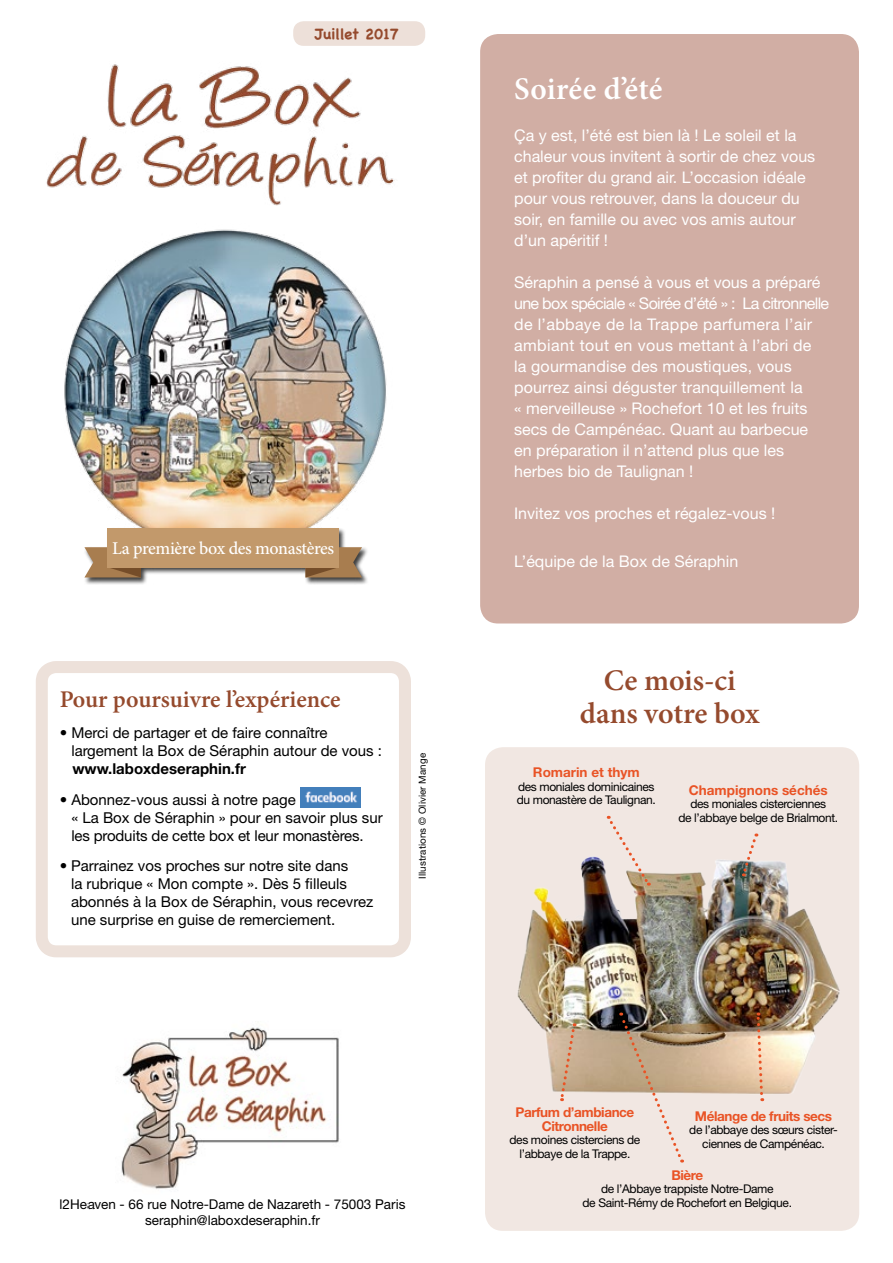
<style>
.page{position:relative;width:893px;height:1263px;background:#fff}
.page>*{position:absolute;margin:0;border:0;box-sizing:border-box;transform-origin:0 0}
.t1{font:600 31.5px "Minion Pro";letter-spacing:.01em;color:#fff}
.t2{font:600 30px/33px "Minion Pro";color:#954a2d;text-align:center}
.t3{font:600 24px "Minion Pro";color:#954a2d}
.t4{font:500 18px "Minion Pro";letter-spacing:-.02em;color:#fff}
.t5{font:16.05px/21px "Helvetica Neue LT Std";color:#fff}
.t6{font:15px/18px "Helvetica Neue LT Std";color:#000}
.t7{font:700 15px "Helvetica Neue LT Std";color:#000}
.t8{font:700 15px "Chalkboard";color:#954a2d}
.t9{font:13.5px/16.2px "Helvetica Neue LT Std";color:#000;text-align:center}
.t10{font:700 13.5px/13.5px "Helvetica Neue LT Std";letter-spacing:-.03em;color:#e95325;text-align:center}
.t11{font:700 13.5px "Helvetica Neue LT Std";color:#e95325}
.t12{font:12px/13.5px "Helvetica Neue LT Std";letter-spacing:-.03em;color:#000;text-align:center}
.t13{font:9.75px "Helvetica Neue LT Std";letter-spacing:.01em;color:#000}
</style>
<div class="page">
<div style="left:480px;top:34px;width:379px;height:589px;background:#d1aea4;border-radius:18px"></div>
<div style="left:485px;top:747px;width:374px;height:484px;background:#f1e7e2;border-radius:18px"></div>
<img style="left:517px;top:834px;width:323px;height:268px">
<svg style="left:740px;top:833px;width:18px;height:43px"></svg>
<svg style="left:559px;top:1023px;width:18px;height:78px"></svg>
<svg style="left:618px;top:1012px;width:65px;height:150px"></svg>
<svg style="left:607px;top:816px;width:44px;height:70px"></svg>
<svg style="left:755px;top:1012px;width:10px;height:89px"></svg>
<img style="left:121px;top:1027px;width:218px;height:162px">
<img style="left:64px;top:22px;width:361px;height:563px">
<img style="left:46px;top:54px;width:362px;height:171px">
<div style="left:84px;top:527px;width:285px;height:57px;background:#000;opacity:.75"></div>
<svg style="left:305px;top:547px;width:57px;height:30px"></svg>
<svg style="left:84px;top:547px;width:57px;height:30px"></svg>
<div style="left:108px;top:528px;width:231px;height:39px;background:#c2996b"></div>
<div style="left:293px;top:21px;width:132px;height:25px;background:#ede0d9;border-radius:10px"></div>
<div style="left:36px;top:661px;width:375px;height:296px;border:12px solid #ede1da;border-radius:15px"></div>
<img style="left:300px;top:787px;width:60px;height:20px">
<p class="t8" style="left:315px;top:25px;width:85px">Juillet 2017</p>
<p class="t4" style="left:112px;top:536px;width:224px">La première box des monastères</p>
<h3 class="t3" style="left:60px;top:683px;width:282px">Pour poursuivre l’expérience</h3>
<p class="t6" style="left:71px;top:723px;width:312px;text-indent:-12px">• Merci de partager et de faire connaître largement la Box de Séraphin autour de vous :</p>
<p class="t7" style="left:72px;top:759px;width:175px">www.laboxdeseraphin.fr</p>
<p class="t6" style="left:71px;top:790px;width:313px;text-indent:-12px">• Abonnez-vous aussi à notre page<br>« La Box de Séraphin » pour en savoir plus sur les produits de cette box et leur monastères.</p>
<p class="t6" style="left:71px;top:857px;width:304px;text-indent:-11px">• Parrainez vos proches sur notre site dans<br>la rubrique « Mon compte ». Dès 5 filleuls abonnés à la Box de Séraphin, vous recevrez une surprise en guise de remerciement.</p>
<p class="t13" style="left:416px;top:879px;width:127px;rotate:-90deg">Illustrations © Olivier Mange</p>
<p class="t9" style="left:60px;top:1195px;width:347px">l2Heaven - 66 rue Notre-Dame de Nazareth - 75003 Paris seraphin@laboxdeseraphin.fr</p>
<h1 class="t1" style="left:514px;top:67px;width:150px">Soirée d’été</h1>
<p class="t5" style="left:514px;top:125px;width:303px">Ça y est, l’été est bien là ! Le soleil et la chaleur vous invitent à sortir de chez vous et profiter du grand air. L’occasion idéale pour vous retrouver, dans la douceur du soir, en famille ou avec vos amis autour d’un apéritif !</p>
<p class="t5" style="left:514px;top:272px;width:317px">Séraphin a pensé à vous et vous a préparé une box spéciale « Soirée d’été » : La citronnelle de l’abbaye de la Trappe parfumera l’air ambiant tout en vous mettant à l’abri de<br>la gourmandise des moustiques, vous pourrez ainsi déguster tranquillement la<br>« merveilleuse » Rochefort 10 et les fruits secs de Campénéac. Quant au barbecue en préparation il n’attend plus que les herbes bio de Taulignan !</p>
<p class="t5" style="left:514px;top:503px;width:263px">Invitez vos proches et régalez-vous !</p>
<p class="t5" style="left:514px;top:551px;width:226px">L’équipe de la Box de Séraphin</p>
<h2 class="t2" style="left:580px;top:663px;width:181px">Ce mois-ci dans votre box</h2>
<p class="t11" style="left:533px;top:764px;width:108px">Romarin et thym</p>
<p class="t12" style="left:517px;top:779px;width:141px;text-align:left">des moniales dominicaines du monastère de Taulignan.</p>
<p class="t11" style="left:689px;top:781px;width:140px">Champignons séchés</p>
<p class="t12" style="left:678px;top:797px;width:161px">des moniales cisterciennes<br>de l’abbaye belge de Brialmont.</p>
<p class="t10" style="left:515px;top:1105px;width:120px">Parfum d’ambiance<br>Citronnelle</p>
<p class="t12" style="left:509px;top:1133px;width:132px">des moines cisterciens de l’abbaye de la Trappe.</p>
<p class="t10" style="left:695px;top:1109px;width:139px">Mélange de fruits secs</p>
<p class="t12" style="left:689px;top:1123px;width:150px">de l’abbaye des sœurs cister&shy;ciennes de Campénéac.</p>
<p class="t10" style="left:671px;top:1168px;width:33px">Bière</p>
<p class="t12" style="left:582px;top:1182px;width:211px">de l’Abbaye trappiste Notre-Dame<br>de Saint-Rémy de Rochefort en Belgique.</p>
</div>
